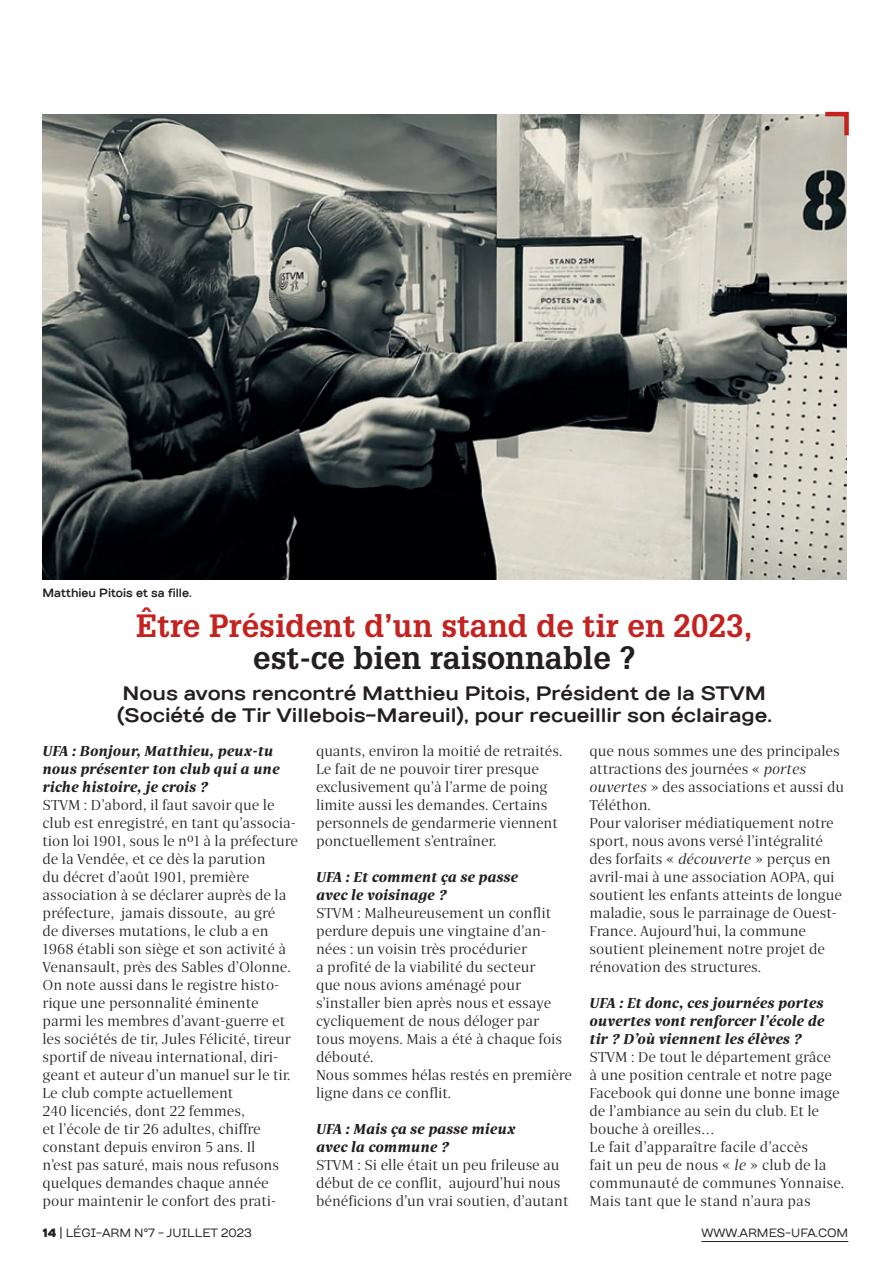
<style>
.page{position:relative;width:893px;height:1263px;background:#fff}
.page>*{position:absolute;margin:0;border:0;box-sizing:border-box;transform-origin:0 0}
.t1{font:700 31.5px "Glypha";color:#c4221f}
.t2{font:700 31.5px "Glypha";color:#231f20}
.t3{font:700 19.5px/22.5px "TT Days Sans";color:#231f20}
.t4{font:14.25px/18px "Quercus";color:#231f20}
.t5{font:italic 700 14.25px/18px "Quercus";color:#231f20}
.t6{font:12px "TT Days Sans";color:#231f20;scale:.9 1}
.t7{font:700 12px "TT Days Sans";color:#231f20;scale:.9 1}
.s1{font-style:italic}
.s2{font-weight:900}
</style>
<div class="page">
<hr style="left:701px;top:1241px;width:147px;height:1px;background:#231f20">
<img style="left:42px;top:114px;width:804px;height:465px">
<svg style="left:821px;top:111px;width:28px;height:29px"></svg>
<p class="t7" style="left:42px;top:585px;width:167px">Matthieu Pitois et sa fille.</p>
<h1 class="t1" style="left:136px;top:606px;width:618px">Être Président d’un stand de tir en 2023,</h1>
<h1 class="t2" style="left:253px;top:638px;width:384px">est-ce bien raisonnable ?</h1>
<h2 class="t3" style="left:117px;top:682px;width:657px">Nous avons rencontré Matthieu Pitois, Président de la STVM (Société de Tir Villebois-Mareuil), pour recueillir son éclairage.</h2>
<p class="t5" style="left:42px;top:742px;width:239px">UFA : Bonjour, Matthieu, peux-tu nous présenter ton club qui a une riche histoire, je crois ?</p>
<p class="t4" style="left:42px;top:796px;width:257px">STVM : D’abord, il faut savoir que le club est enregistré, en tant qu’associa&shy;tion loi 1901, sous le n°1 à la préfecture de la Vendée, et ce dès la parution<br>du décret d’août 1901, première association à se déclarer auprès de la préfecture, jamais dissoute, au gré<br>de diverses mutations, le club a en 1968 établi son siège et son activité à Venansault, près des Sables d’Olonne.<br>On note aussi dans le registre histo&shy;rique une personnalité éminente parmi les membres d’avant-guerre et les sociétés de tir, Jules Félicité, tireur sportif de niveau international, diri&shy;geant et auteur d’un manuel sur le tir.<br>Le club compte actuellement<br>240 licenciés, dont 22 femmes,<br>et l’école de tir 26 adultes, chiffre constant depuis environ 5 ans. Il<br>n’est pas saturé, mais nous refusons quelques demandes chaque année pour maintenir le confort des prati-</p>
<p class="t4" style="left:316px;top:742px;width:248px">quants, environ la moitié de retraités.<br>Le fait de ne pouvoir tirer presque exclusivement qu’à l’arme de poing limite aussi les demandes. Certains personnels de gendarmerie viennent ponctuellement s’entraîner.</p>
<p class="t5" style="left:316px;top:868px;width:203px">UFA : Et comment ça se passe avec le voisinage ?</p>
<p class="t4" style="left:316px;top:904px;width:258px">STVM : Malheureusement un conflit perdure depuis une vingtaine d’an&shy;nées : un voisin très procédurier<br>a profité de la viabilité du secteur<br>que nous avions aménagé pour s’installer bien après nous et essaye cycliquement de nous déloger par<br>tous moyens. Mais a été à chaque fois débouté.<br>Nous sommes hélas restés en première ligne dans ce conflit.</p>
<p class="t5" style="left:316px;top:1120px;width:201px">UFA : Mais ça se passe mieux avec la commune ?</p>
<p class="t4" style="left:316px;top:1156px;width:254px">STVM : Si elle était un peu frileuse au début de ce conflit, aujourd’hui nous bénéficions d’un vrai soutien, d’autant</p>
<p class="t4" style="left:590px;top:742px;width:256px">que nous sommes une des principales attractions des journées « <span class="s1">portes ouvertes</span> » des associations et aussi du Téléthon.<br>Pour valoriser médiatiquement notre sport, nous avons versé l’intégralité des forfaits « <span class="s1">découverte</span> » perçus en avril-mai à une association AOPA, qui soutient les enfants atteints de longue maladie, sous le parrainage de Ouest-France. Aujourd’hui, la commune soutient pleinement notre projet de rénovation des structures.</p>
<p class="t5" style="left:590px;top:994px;width:236px;text-align:justify">UFA : Et donc, ces journées portes ouvertes vont renforcer l’école de tir ? D’où viennent les élèves ?</p>
<p class="t4" style="left:590px;top:1048px;width:256px">STVM : De tout le département grâce<br>à une position centrale et notre page<br>Facebook qui donne une bonne image de l’ambiance au sein du club. Et le bouche à oreilles…<br>Le fait d’apparaître facile d’accès<br>fait un peu de nous « <span class="s1">le</span> » club de la communauté de communes Yonnaise.<br>Mais tant que le stand n’aura pas</p>
<p class="t6" style="left:43px;top:1225px;width:234px"><span class="s2">14</span> | LÉGI-ARM N°7 - JUILLET 2023</p>
<p class="t6" style="left:701px;top:1225px;width:165px">WWW.ARMES-UFA.COM</p>
</div>
